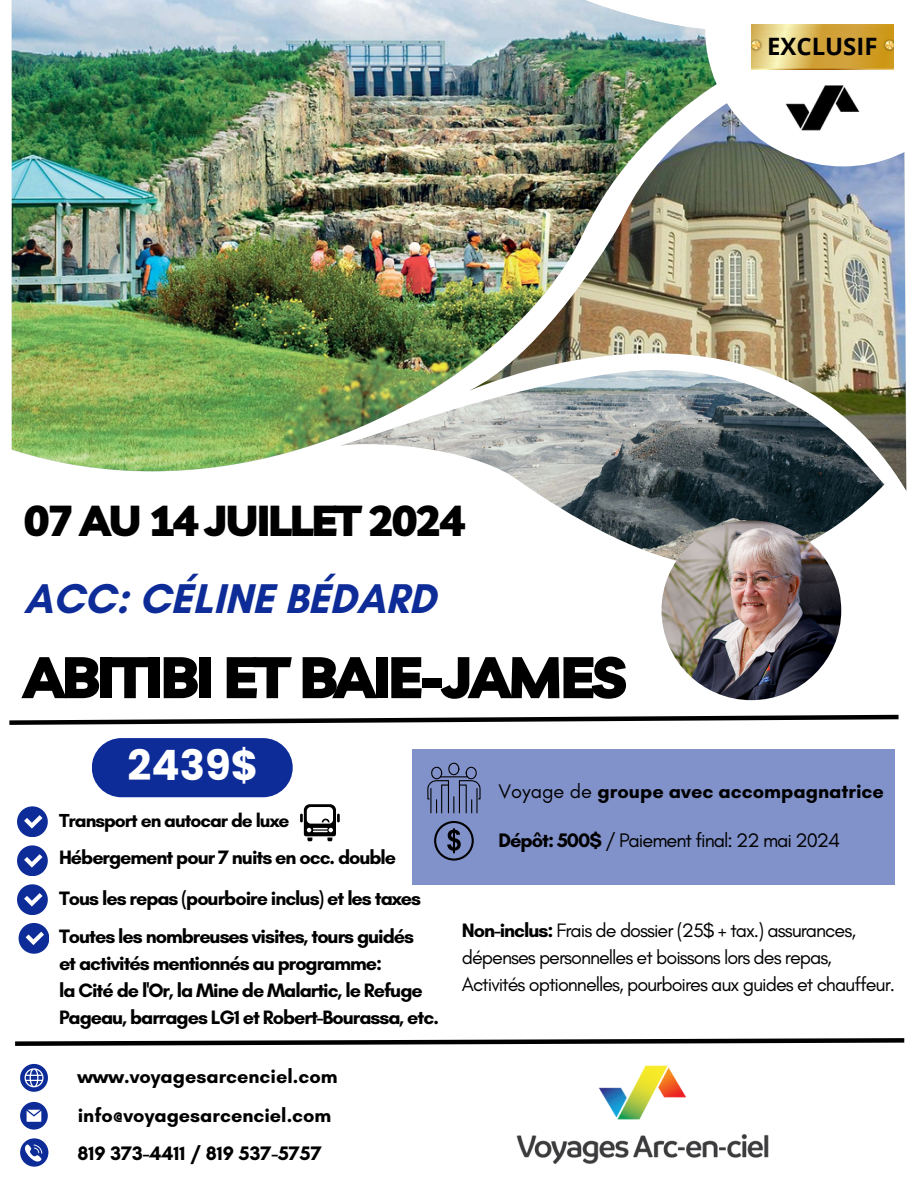
<style>
.page{position:relative;width:918px;height:1188px;background:#fff}
.page>*{position:absolute;margin:0;border:0;box-sizing:border-box;transform-origin:0 0}
.t1{font:900 57.75px "Livvic";letter-spacing:-.05em;color:#000}
.t2{font:900 43.2px "Livvic";letter-spacing:-.05em;color:#000}
.t3{font:700 42.3px "Glacial Indifference";color:#0d2c98}
.t4{font:700 41.85px "Poppins";color:#fff}
.t5{font:700 24px "Open Sans";color:#000}
.t6{font:19.95px "Glacial Indifference";letter-spacing:-.05em;color:#000}
.t7{font:700 19.95px "Glacial Indifference";color:#000}
.t8{font:700 19.8px/27px "Glacial Indifference";letter-spacing:-.05em;color:#000}
.t9{font:19.8px "Glacial Indifference";letter-spacing:-.05em;color:#000}
.t10{font:700 19.8px "Glacial Indifference";color:#000}
.t11{font:700 19.2px "Glacial Indifference";letter-spacing:-.05em;color:#000}
.s1{font-weight:400}
.s2{font-weight:700}
</style>
<div class="page">
<img style="left:843px;top:166px;width:63px;height:324px">
<img style="left:12px;top:0;width:831px;height:471px">
<img style="left:340px;top:370px;width:544px;height:196px">
<svg style="left:20px;top:1064px;width:28px;height:28px"></svg>
<div style="left:92px;top:738px;width:201px;height:59px;background:#0d2c98;border-radius:30px"></div>
<svg style="left:20px;top:1102px;width:28px;height:28px"></svg>
<svg style="left:20px;top:1138px;width:28px;height:28px"></svg>
<svg style="left:705px;top:0;width:200px;height:166px"></svg>
<img style="left:516px;top:1066px;width:252px;height:98px">
<div style="left:412px;top:749px;width:483px;height:135px;background:#8191c9"></div>
<svg style="left:427px;top:762px;width:53px;height:51px"></svg>
<svg style="left:434px;top:821px;width:39px;height:39px"></svg>
<svg style="left:300px;top:804px;width:39px;height:37px"></svg>
<svg style="left:17px;top:806px;width:30px;height:31px"></svg>
<svg style="left:17px;top:845px;width:30px;height:31px"></svg>
<svg style="left:17px;top:884px;width:30px;height:31px"></svg>
<svg style="left:19px;top:923px;width:30px;height:30px"></svg>
<svg style="left:15px;top:1038px;width:890px;height:8px"></svg>
<svg style="left:9px;top:714px;width:890px;height:11px"></svg>
<img style="left:751px;top:24px;width:142px;height:45px">
<img style="left:717px;top:85px;width:188px;height:51px">
<img style="left:662px;top:520px;width:179px;height:180px;border-radius:50%">
<p class="t5" style="left:767px;top:30px;width:112px">EXCLUSIF</p>
<h2 class="t2" style="left:24px;top:493px;width:443px">07 AU 14 JUILLET 2024</h2>
<h1 class="t3" style="left:24px;top:572px;width:414px">ACC: CÉLINE BÉDARD</h1>
<p class="t1" style="left:24px;top:640px;width:605px">ABITIBI ET BAIE-JAMES</p>
<p class="t4" style="left:128px;top:736px;width:132px">2439$</p>
<p class="t11" style="left:59px;top:809px;width:232px">Transport en autocar de luxe</p>
<h2 class="t8" style="left:59px;top:843px;width:339px">Hébergement pour 7 nuits en occ. double</h2>
<p class="t8" style="left:59px;top:885px;width:364px">Tous les repas (pourboire inclus) et les taxes</p>
<p class="t8" style="left:59px;top:923px;width:381px">Toutes les nombreuses visites, tours guidés<br>et activités mentionnés au programme:<br>la Cité de l'Or, la Mine de Malartic, le Refuge Pageau, barrages LG1 et Robert-Bourassa, etc.</p>
<p class="t10" style="left:77px;top:1065px;width:262px">www.voyagesarcenciel.com</p>
<p class="t10" style="left:78px;top:1103px;width:255px">info@voyagesarcenciel.com</p>
<h2 class="t10" style="left:77px;top:1141px;width:246px">819 373-4411 / 819 537-5757</h2>
<p class="t7" style="left:498px;top:779px;width:387px"><span class="s1">Voyage de</span> groupe avec accompagnatrice</p>
<h4 class="t6" style="left:498px;top:828px;width:343px"><span class="s2">Dépôt: 500$</span> / Paiement final: 22 mai 2024</h4>
<h4 class="t9" style="left:462px;top:918px;width:396px"><span class="s2">Non-inclus:</span> Frais de dossier (25$ + tax.) assurances,</h4>
<p class="t9" style="left:462px;top:945px;width:372px">dépenses personnelles et boissons lors des repas,</p>
<p class="t9" style="left:462px;top:972px;width:435px">Activités optionnelles, pourboires aux guides et chauffeur.</p>
</div>
